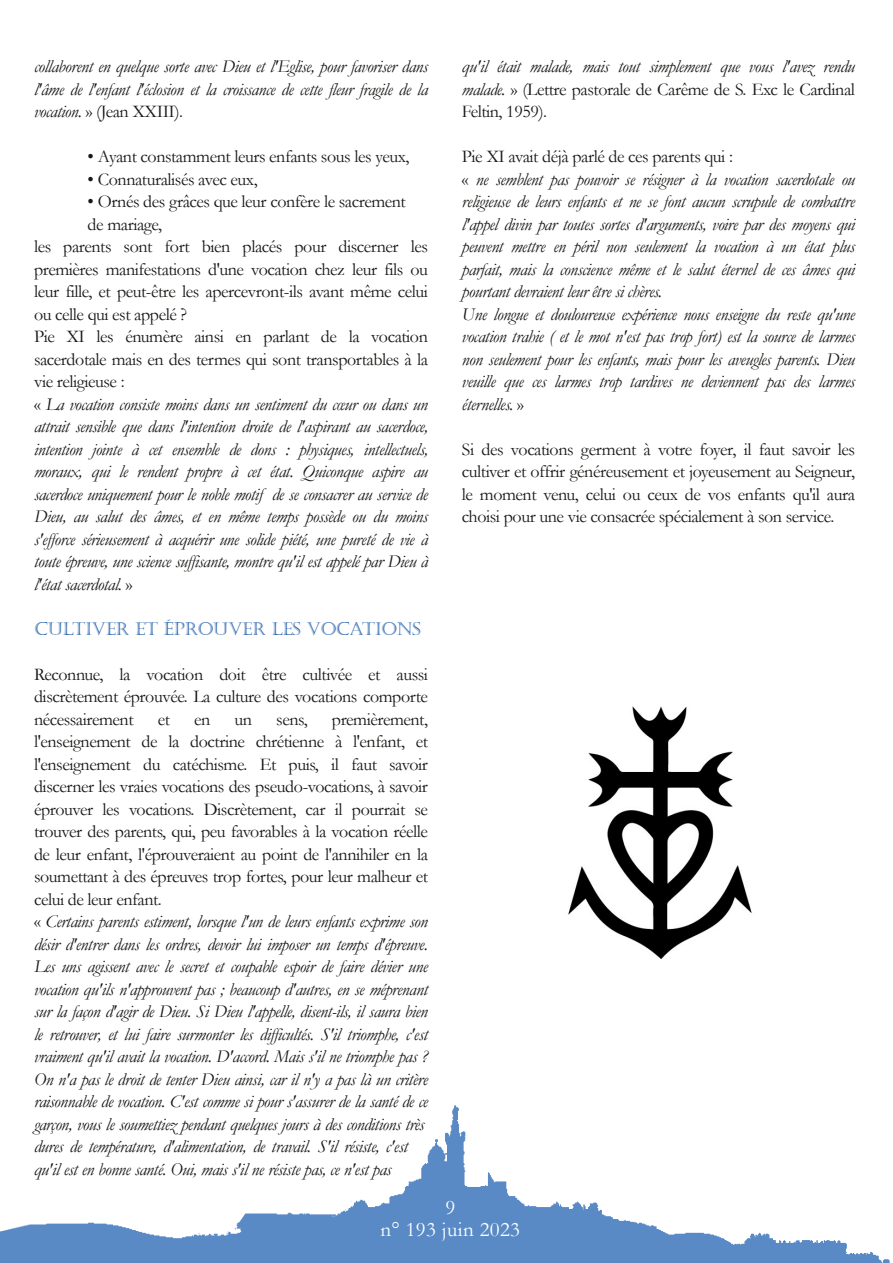
<style>
.page{position:relative;width:893px;height:1263px;background:#fff}
.page>*{position:absolute;margin:0;border:0;box-sizing:border-box;transform-origin:0 0}
.t1{font:21px/22.5px "Garamond";letter-spacing:.015em;color:#fff;text-align:center}
.t2{font:italic 18px/22.5px "Garamond";letter-spacing:-.025em;color:#181715;text-align:justify}
.t3{font:18px/22.5px "Garamond";letter-spacing:-.025em;color:#181715;text-align:justify}
.t4{font:18px "Castellar";letter-spacing:-.025em;color:#2561ac}
.s1{font-style:normal}
</style>
<div class="page">
<img style="left:0;top:1105px;width:890px;height:158px">
<img style="left:568px;top:706px;width:184px;height:253px">
<p class="t2" style="left:34px;top:57px;width:396px">collaborent en quelque sorte avec Dieu et l'Eglise, pour favoriser dans l'âme de l'enfant l'éclosion et la croissance de cette fleur fragile de la vocation. <span class="s1">» (Jean XXIII).</span></p>
<p class="t3" style="left:88px;top:147px;width:323px">• Ayant constamment leurs enfants sous les yeux,</p>
<p class="t3" style="left:88px;top:170px;width:171px">• Connaturalisés avec eux,</p>
<p class="t3" style="left:88px;top:192px;width:320px">• Ornés des grâces que leur confère le sacrement</p>
<p class="t3" style="left:88px;top:215px;width:76px">de mariage,</p>
<p class="t3" style="left:34px;top:237px;width:395px">les parents sont fort bien placés pour discerner les</p>
<p class="t3" style="left:34px;top:260px;width:395px">premières manifestations d'une vocation chez leur fils ou</p>
<p class="t3" style="left:34px;top:282px;width:395px">leur fille, et peut-être les apercevront-ils avant même celui</p>
<p class="t3" style="left:34px;top:305px;width:155px">ou celle qui est appelé ?</p>
<p class="t3" style="left:34px;top:327px;width:395px">Pie XI les énumère ainsi en parlant de la vocation</p>
<p class="t3" style="left:34px;top:350px;width:395px">sacerdotale mais en des termes qui sont transportables à la</p>
<p class="t3" style="left:34px;top:372px;width:92px">vie religieuse :</p>
<p class="t2" style="left:34px;top:395px;width:395px"><span class="s1">«</span> La vocation consiste moins dans un sentiment du cœur ou dans un</p>
<p class="t2" style="left:34px;top:417px;width:395px">attrait sensible que dans l'intention droite de l'aspirant au sacerdoce,</p>
<p class="t2" style="left:34px;top:440px;width:395px">intention jointe à cet ensemble de dons : physiques, intellectuels,</p>
<p class="t2" style="left:34px;top:462px;width:395px">moraux, qui le rendent propre à cet état. Quiconque aspire au</p>
<p class="t2" style="left:34px;top:485px;width:396px">sacerdoce uniquement pour le noble motif de se consacrer au service de</p>
<p class="t2" style="left:34px;top:507px;width:396px">Dieu, au salut des âmes, et en même temps possède ou du moins</p>
<p class="t2" style="left:34px;top:530px;width:395px">s'efforce sérieusement à acquérir une solide piété, une pureté de vie à</p>
<p class="t2" style="left:34px;top:552px;width:395px">toute épreuve, une science suffisante, montre qu'il est appelé par Dieu à</p>
<p class="t2" style="left:34px;top:575px;width:100px">l'état sacerdotal. <span class="s1">»</span></p>
<p class="t4" style="left:34px;top:618px;width:388px">CULTIVER ET ÉPROUVER LES VOCATIONS</p>
<p class="t3" style="left:34px;top:665px;width:396px">Reconnue, la vocation doit être cultivée et aussi discrètement éprouvée. La culture des vocations comporte nécessairement</p>
<p class="t2" style="left:34px;top:710px;width:396px;text-align:left;text-indent:298px"><span class="s1">premièrement, l'enseignement de la doctrine chrétienne à l'enfant, et l'enseignement du catéchisme. Et puis, il faut savoir discerner les vraies vocations des pseudo-vocations, à savoir éprouver les vocations. Discrètement, car il pourrait se trouver des parents, qui, peu favorables à la vocation réelle de leur enfant, l'éprouveraient au point de l'annihiler en la soumettant à des épreuves trop fortes, pour leur malheur et celui de leur enfant.<br>«</span> Certains parents estiment, lorsque l'un de leurs enfants exprime son désir d'entrer dans les ordres, devoir lui imposer un temps d'épreuve.<br>Les uns agissent avec le secret et coupable espoir de faire dévier une vocation qu'ils n'approuvent pas ; beaucoup d'autres, en se méprenant sur la façon d'agir de Dieu. Si Dieu l'appelle, disent-ils, il saura bien le retrouver, et lui faire surmonter les difficultés. S'il triomphe, c'est vraiment qu'il avait la vocation. D'accord. Mais s'il ne triomphe pas ?<br>On n'a pas le droit de tenter Dieu ainsi, car il n'y a pas là un critère raisonnable de vocation. C'est comme si pour s'assurer de la santé de ce garçon, vous le soumettiez pendant quelques jours à des conditions très dures de température, d'alimentation, de travail. S'il résiste, c'est qu'il est en bonne santé. Oui, mais s'il ne résiste pas, ce n'est pas</p>
<p class="t3" style="left:158px;top:710px;width:14px">et</p>
<p class="t3" style="left:194px;top:710px;width:18px">en</p>
<p class="t3" style="left:235px;top:710px;width:19px">un</p>
<p class="t3" style="left:276px;top:710px;width:33px">sens,</p>
<p class="t2" style="left:462px;top:57px;width:395px">qu'il était malade, mais tout simplement que vous l'avez rendu malade. <span class="s1">» (Lettre pastorale de Carême de S. Exc le Cardinal Feltin, 1959).</span></p>
<p class="t2" style="left:462px;top:147px;width:395px;text-align:left"><span class="s1">Pie XI avait déjà parlé de ces parents qui :<br>«</span> ne semblent pas pouvoir se résigner à la vocation sacerdotale ou religieuse de leurs enfants et ne se font aucun scrupule de combattre l'appel divin par toutes sortes d'arguments, voire par des moyens qui peuvent mettre en péril non seulement la vocation à un état plus parfait, mais la conscience même et le salut éternel de ces âmes qui pourtant devraient leur être si chères.<br>Une longue et douloureuse expérience nous enseigne du reste qu'une vocation trahie ( et le mot n'est pas trop fort) est la source de larmes non seulement pour les enfants, mais pour les aveugles parents. Dieu veuille que ces larmes trop tardives ne deviennent pas des larmes éternelles. <span class="s1">»</span></p>
<p class="t3" style="left:462px;top:440px;width:395px">Si des vocations germent à votre foyer, il faut savoir les cultiver et offrir généreusement et joyeusement au Seigneur, le moment venu, celui ou ceux de vos enfants qu'il aura choisi pour une vie consacrée spécialement à son service.</p>
<p class="t1" style="left:380px;top:1198px;width:141px">9<br>n° 193 juin 2023</p>
</div>
